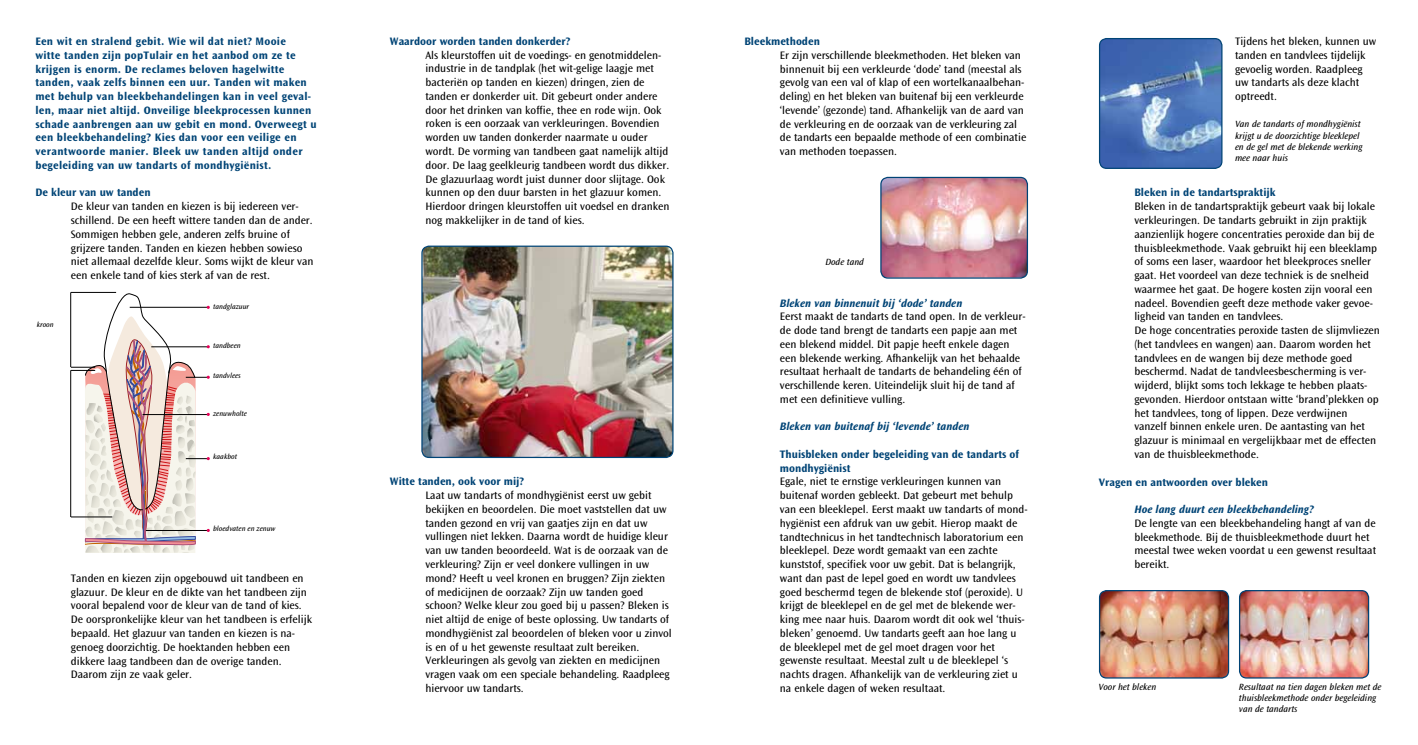
<style>
.page{position:relative;width:1418px;height:745px;background:#fff}
.page>*{position:absolute;margin:0;border:0;box-sizing:border-box;transform-origin:0 0}
.t1{font:11.25px/13.8px "Ocean Sans Std";color:#000}
.t2{font:700 11.25px/13.8px "Ocean Sans Std";letter-spacing:.02em;color:#004476}
.t3{font:700 11.25px/13.8px "Ocean Sans Std";color:#004476}
.t4{font:italic 700 11.25px "Ocean Sans Std";color:#004476}
.t5{font:italic 9.38px/11.2px "Ocean Sans Std";color:#000}
.t6{font:italic 7.5px "Ocean Sans Std";color:#000}
</style>
<div class="page">
<img style="left:1100px;top:591px;width:128px;height:86px">
<div style="left:1098px;top:589px;width:131px;height:89px;border:1px solid #004476;border-radius:7px"></div>
<img style="left:1240px;top:591px;width:128px;height:86px">
<div style="left:1238px;top:589px;width:131px;height:89px;border:1px solid #004476;border-radius:7px"></div>
<img style="left:1100px;top:39px;width:121px;height:129px">
<div style="left:1098px;top:38px;width:124px;height:131px;border:1px solid #004476;border-radius:7px"></div>
<hr style="left:70px;top:292px;width:1px;height:75px;background:#000">
<hr style="left:71px;top:292px;width:45px;height:1px;background:#000">
<hr style="left:70px;top:370px;width:1px;height:146px;background:#000">
<svg style="left:71px;top:293px;width:139px;height:259px"></svg>
<img style="left:423px;top:246px;width:250px;height:211px">
<div style="left:421px;top:245px;width:252px;height:213px;border:1px solid #004476;border-radius:7px"></div>
<img style="left:881px;top:177px;width:146px;height:100px">
<div style="left:880px;top:177px;width:148px;height:101px;border:1px solid #004476;border-radius:7px"></div>
<p class="t2" style="left:35px;top:35px;width:283px">Een wit en stralend gebit. Wie wil dat niet? Mooie<br>witte tanden zijn popTulair en het aanbod om ze te krijgen is enorm. De reclames beloven hagelwitte tanden, vaak zelfs binnen een uur. Tanden wit maken met behulp van bleekbehandelingen kan in veel geval&shy;len, maar niet altijd. Onveilige bleekprocessen kunnen schade aanbrengen aan uw gebit en mond. Overweegt u een bleekbehandeling? Kies dan voor een veilige en verantwoorde manier. Bleek uw tanden altijd onder begeleiding van uw tandarts of mondhygiënist.</p>
<p class="t3" style="left:35px;top:186px;width:117px">De kleur van uw tanden</p>
<p class="t1" style="left:71px;top:200px;width:244px">De kleur van tanden en kiezen is bij iedereen ver&shy;schillend. De een heeft wittere tanden dan de ander.<br>Sommigen hebben gele, anderen zelfs bruine of grijzere tanden. Tanden en kiezen hebben sowieso niet allemaal dezelfde kleur. Soms wijkt de kleur van een enkele tand of kies sterk af van de rest.</p>
<p class="t6" style="left:37px;top:320px;width:18px">kroon</p>
<p class="t6" style="left:213px;top:302px;width:37px">tandglazuur</p>
<p class="t6" style="left:213px;top:341px;width:29px">tandbeen</p>
<p class="t6" style="left:213px;top:371px;width:29px">tandvlees</p>
<p class="t6" style="left:213px;top:408px;width:35px">zenuwholte</p>
<p class="t6" style="left:213px;top:452px;width:25px">kaakbot</p>
<p class="t6" style="left:213px;top:524px;width:64px">bloedvaten en zenuw</p>
<p class="t1" style="left:71px;top:571px;width:243px">Tanden en kiezen zijn opgebouwd uit tandbeen en glazuur. De kleur en de dikte van het tandbeen zijn vooral bepalend voor de kleur van de tand of kies.<br>De oorspronkelijke kleur van het tandbeen is erfelijk bepaald. Het glazuur van tanden en kiezen is na-- genoeg doorzichtig. De hoektanden hebben een dikkere laag tandbeen dan de overige tanden.<br>Daarom zijn ze vaak geler.</p>
<p class="t3" style="left:390px;top:34px;width:182px">Waardoor worden tanden donkerder?</p>
<p class="t1" style="left:425px;top:48px;width:245px">Als kleurstoffen uit de voedings- en genotmiddelen&shy;industrie in de tandplak (het wit-gelige laagje met bacteriën op tanden en kiezen) dringen, zien de tanden er donkerder uit. Dit gebeurt onder andere door het drinken van koffie, thee en rode wijn. Ook roken is een oorzaak van verkleuringen. Bovendien worden uw tanden donkerder naarmate u ouder wordt. De vorming van tandbeen gaat namelijk altijd door. De laag geelkleurig tandbeen wordt dus dikker.<br>De glazuurlaag wordt juist dunner door slijtage. Ook kunnen op den duur barsten in het glazuur komen.<br>Hierdoor dringen kleurstoffen uit voedsel en dranken nog makkelijker in de tand of kies.</p>
<p class="t3" style="left:390px;top:474px;width:136px">Witte tanden, ook voor mij?</p>
<p class="t1" style="left:425px;top:488px;width:248px">Laat uw tandarts of mondhygiënist eerst uw gebit bekijken en beoordelen. Die moet vaststellen dat uw tanden gezond en vrij van gaatjes zijn en dat uw vullingen niet lekken. Daarna wordt de huidige kleur van uw tanden beoordeeld. Wat is de oorzaak van de verkleuring? Zijn er veel donkere vullingen in uw mond? Heeft u veel kronen en bruggen? Zijn ziekten of medicijnen de oorzaak? Zijn uw tanden goed schoon? Welke kleur zou goed bij u passen? Bleken is niet altijd de enige of beste oplossing. Uw tandarts of mondhygiënist zal beoordelen of bleken voor u zinvol is en of u het gewenste resultaat zult bereiken.<br>Verkleuringen als gevolg van ziekten en medicijnen vragen vaak om een speciale behandeling. Raadpleeg hiervoor uw tandarts.</p>
<p class="t3" style="left:744px;top:34px;width:77px">Bleekmethoden</p>
<p class="t1" style="left:780px;top:48px;width:248px">Er zijn verschillende bleekmethoden. Het bleken van binnenuit bij een verkleurde ‘dode’ tand (meestal als gevolg van een val of klap of een wortelkanaalbehan&shy;deling) en het bleken van buitenaf bij een verkleurde ‘levende’ (gezonde) tand. Afhankelijk van de aard van de verkleuring en de oorzaak van de verkleuring zal de tandarts een bepaalde methode of een combinatie van methoden toepassen.</p>
<p class="t5" style="left:825px;top:256px;width:40px">Dode tand</p>
<p class="t4" style="left:780px;top:296px;width:184px">Bleken van binnenuit bij ‘dode’ tanden</p>
<p class="t1" style="left:780px;top:309px;width:247px">Eerst maakt de tandarts de tand open. In de verkleur&shy;de dode tand brengt de tandarts een papje aan met een blekend middel. Dit papje heeft enkele dagen een blekende werking. Afhankelijk van het behaalde resultaat herhaalt de tandarts de behandeling één of verschillende keren. Uiteindelijk sluit hij de tand af met een definitieve vulling.</p>
<p class="t4" style="left:780px;top:420px;width:191px">Bleken van buitenaf bij ‘levende’ tanden</p>
<p class="t3" style="left:780px;top:447px;width:241px">Thuisbleken onder begeleiding van de tandarts of mondhygiënist</p>
<p class="t1" style="left:780px;top:474px;width:249px">Egale, niet te ernstige verkleuringen kunnen van buitenaf worden gebleekt. Dat gebeurt met behulp van een bleeklepel. Eerst maakt uw tandarts of mond&shy;hygiënist een afdruk van uw gebit. Hierop maakt de tandtechnicus in het tandtechnisch laboratorium een bleeklepel. Deze wordt gemaakt van een zachte kunststof, specifiek voor uw gebit. Dat is belangrijk, want dan past de lepel goed en wordt uw tandvlees goed beschermd tegen de blekende stof (peroxide). U krijgt de bleeklepel en de gel met de blekende wer&shy;king mee naar huis. Daarom wordt dit ook wel ‘thuis&shy;bleken’ genoemd. Uw tandarts geeft aan hoe lang u de bleeklepel met de gel moet dragen voor het gewenste resultaat. Meestal zult u de bleeklepel ‘s nachts dragen. Afhankelijk van de verkleuring ziet u na enkele dagen of weken resultaat.</p>
<p class="t1" style="left:1234px;top:35px;width:143px">Tijdens het bleken, kunnen uw tanden en tandvlees tijdelijk gevoelig worden. Raadpleeg uw tandarts als deze klacht optreedt.</p>
<p class="t5" style="left:1234px;top:119px;width:129px">Van de tandarts of mondhygiënist krijgt u de doorzichtige bleeklepel en de gel met de blekende werking mee naar huis</p>
<p class="t3" style="left:1134px;top:186px;width:143px">Bleken in de tandartspraktijk</p>
<p class="t1" style="left:1134px;top:200px;width:247px">Bleken in de tandartspraktijk gebeurt vaak bij lokale verkleuringen. De tandarts gebruikt in zijn praktijk aanzienlijk hogere concentraties peroxide dan bij de thuisbleekmethode. Vaak gebruikt hij een bleeklamp of soms een laser, waardoor het bleekproces sneller gaat. Het voordeel van deze techniek is de snelheid waarmee het gaat. De hogere kosten zijn vooral een nadeel. Bovendien geeft deze methode vaker gevoe&shy;ligheid van tanden en tandvlees.<br>De hoge concentraties peroxide tasten de slijmvliezen (het tandvlees en wangen) aan. Daarom worden het tandvlees en de wangen bij deze methode goed beschermd. Nadat de tandvleesbescherming is ver&shy;wijderd, blijkt soms toch lekkage te hebben plaats&shy;gevonden. Hierdoor ontstaan witte ‘brand’plekken op het tandvlees, tong of lippen. Deze verdwijnen vanzelf binnen enkele uren. De aantasting van het glazuur is minimaal en vergelijkbaar met de effecten van de thuisbleekmethode.</p>
<p class="t3" style="left:1098px;top:474px;width:171px">Vragen en antwoorden over bleken</p>
<p class="t4" style="left:1134px;top:503px;width:181px">Hoe lang duurt een bleekbehandeling?</p>
<p class="t1" style="left:1134px;top:516px;width:243px">De lengte van een bleekbehandeling hangt af van de bleekmethode. Bij de thuisbleekmethode duurt het meestal twee weken voordat u een gewenst resultaat bereikt.</p>
<p class="t5" style="left:1098px;top:680px;width:59px">Voor het bleken</p>
<p class="t5" style="left:1238px;top:680px;width:144px">Resultaat na tien dagen bleken met de thuisbleekmethode onder begeleiding van de tandarts</p>
</div>
